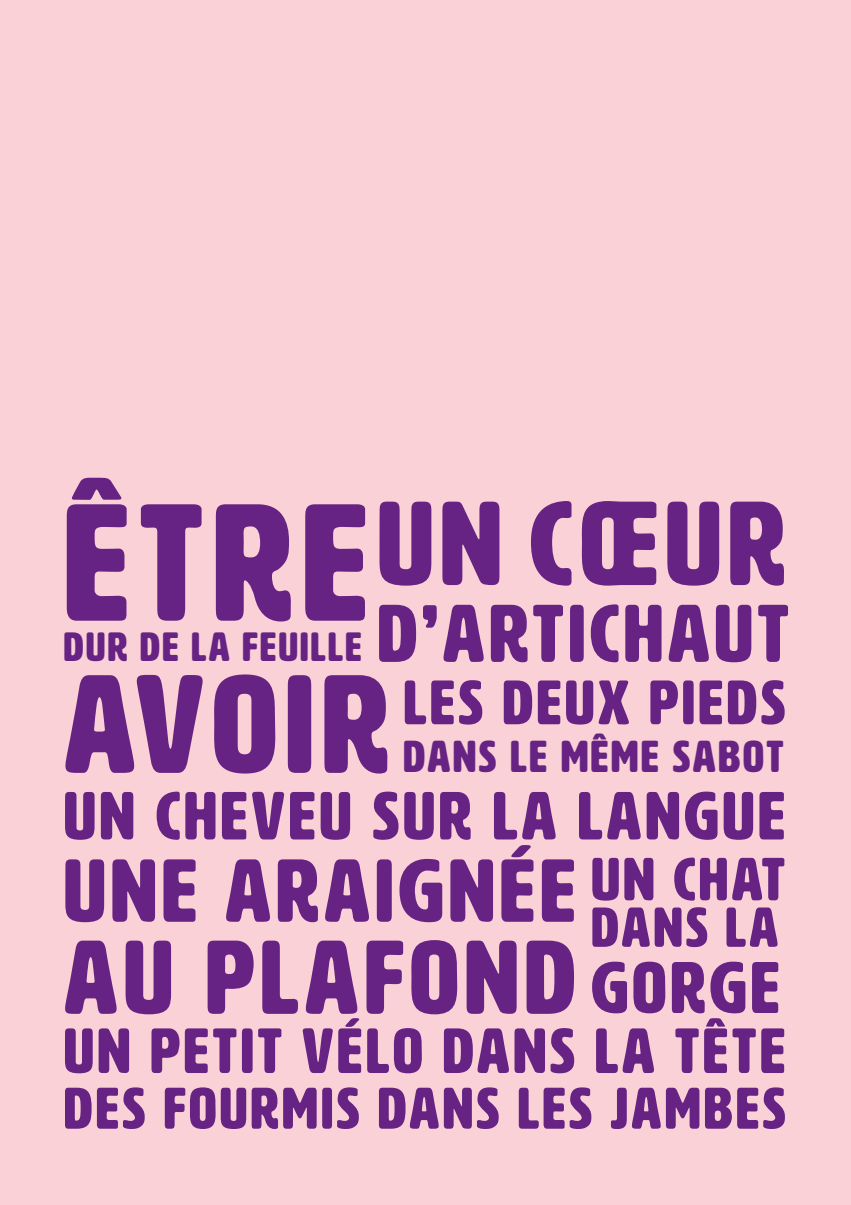
<style>
.page{position:relative;width:851px;height:1205px;background:#fff}
.page>*{position:absolute;margin:0;border:0;box-sizing:border-box;transform-origin:0 0}
.t1{font:164px "HWT Artz";color:#662383}
.t2{font:137.5px "HWT Artz";letter-spacing:.06em;color:#662383}
.t3{font:117.5px "HWT Artz";letter-spacing:.06em;color:#662383}
.t4{font:103px "HWT Artz";letter-spacing:.06em;color:#662383}
.t5{font:87.75px "HWT Artz";letter-spacing:.06em;color:#662383}
.t6{font:80.5px "HWT Artz";letter-spacing:.06em;color:#662383}
.t7{font:71.75px "HWT Artz";letter-spacing:.06em;color:#662383}
.t8{font:67px "HWT Artz";letter-spacing:.06em;color:#662383}
.t9{font:62.75px "HWT Artz";letter-spacing:.06em;color:#662383}
.t10{font:61.75px "HWT Artz";letter-spacing:.06em;color:#662383}
.t11{font:59.75px "HWT Artz";letter-spacing:.055em;color:#662383}
.t12{font:57.75px "HWT Artz";letter-spacing:.06em;color:#662383}
.t13{font:55.5px "HWT Artz";letter-spacing:.06em;color:#662383}
.t14{font:44px "HWT Artz";letter-spacing:.06em;color:#662383}
.t15{font:40.25px "HWT Artz";letter-spacing:.06em;color:#662383}
</style>
<div class="page">
<div style="left:0;top:0;width:850px;height:1205px;background:#f9d1d6"></div>
<h1 class="t1" style="left:64px;top:477px;width:305px">ÊTRE</h1>
<h3 class="t3" style="left:377px;top:482px;width:409px">UN CŒUR</h3>
<h3 class="t6" style="left:377px;top:591px;width:412px">D’ARTICHAUT</h3>
<h2 class="t2" style="left:64px;top:652px;width:326px">AVOIR</h2>
<p class="t15" style="left:64px;top:625px;width:299px">DUR DE LA FEUILLE</p>
<p class="t10" style="left:403px;top:670px;width:383px">LES DEUX PIEDS</p>
<p class="t14" style="left:403px;top:733px;width:381px">DANS LE MÊME SABOT</p>
<p class="t8" style="left:64px;top:781px;width:722px">UN CHEVEU SUR LA LANGUE</p>
<h3 class="t5" style="left:64px;top:845px;width:513px">UNE ARAIGNÉE</h3>
<h3 class="t4" style="left:64px;top:923px;width:513px">AU PLAFOND</h3>
<p class="t11" style="left:591px;top:848px;width:195px">UN CHAT</p>
<p class="t13" style="left:591px;top:898px;width:188px">DANS LA</p>
<p class="t7" style="left:591px;top:950px;width:189px">GORGE</p>
<p class="t9" style="left:64px;top:1018px;width:722px">UN PETIT VÉLO DANS LA TÊTE</p>
<p class="t12" style="left:64px;top:1078px;width:723px">DES FOURMIS DANS LES JAMBES</p>
</div>
